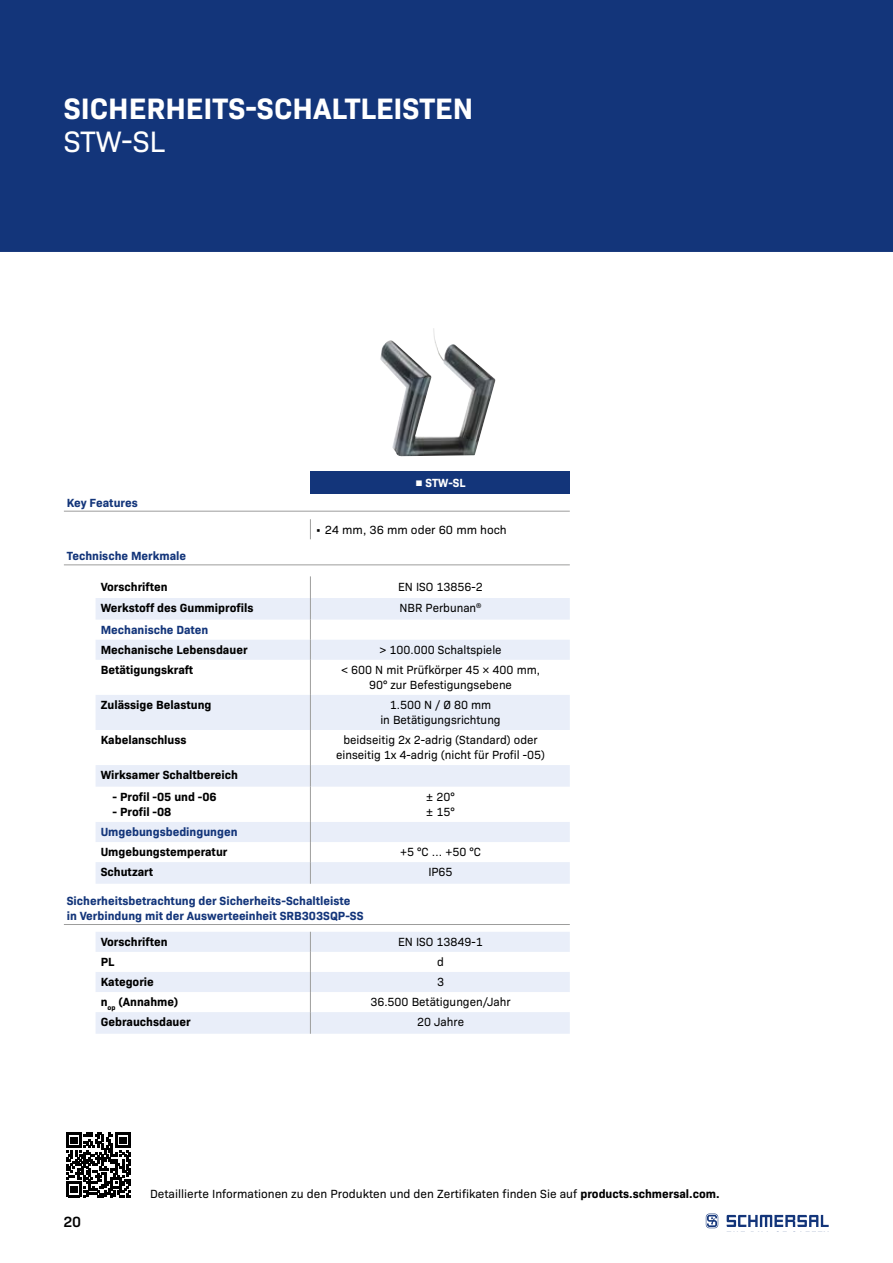
<style>
.page{position:relative;width:893px;height:1263px;background:#fff}
.page>*{position:absolute;margin:0;border:0;box-sizing:border-box;transform-origin:0 0}
.t1{font:700 30px "Bio Sans";color:#fff}
.t2{font:30px "Bio Sans";color:#fff}
.t3{font:600 15px "Bio Sans";color:#000}
.t4{font:12px/15px "Bio Sans";color:#000;text-align:center}
.t5{font:700 12px "Bio Sans";color:#000}
.t6{font:700 12px/15.1px "Bio Sans";color:#13357a}
.t7{font:700 12px "Bio Sans";color:#fff}
.s1{font-family:"Arial";font-weight:400}
.s2{font-weight:700}
</style>
<div class="page">
<svg style="left:727px;top:1215px;width:102px;height:12px"></svg>
<svg style="left:706px;top:1213px;width:12px;height:15px"></svg>
<div style="left:0;top:0;width:893px;height:252px;background:#13357a"></div>
<div style="left:310px;top:472px;width:260px;height:22px;background:#13357a"></div>
<svg style="left:96px;top:598px;width:474px;height:436px"></svg>
<svg style="left:310px;top:519px;width:1px;height:20px"></svg>
<svg style="left:310px;top:576px;width:1px;height:84px"></svg>
<hr style="left:310px;top:660px;width:1px;height:35px;background:#9d9d9c">
<hr style="left:310px;top:695px;width:1px;height:35px;background:#9d9d9c">
<hr style="left:310px;top:730px;width:1px;height:35px;background:#9d9d9c">
<svg style="left:310px;top:765px;width:1px;height:22px"></svg>
<hr style="left:310px;top:787px;width:1px;height:35px;background:#9d9d9c">
<svg style="left:310px;top:822px;width:1px;height:62px"></svg>
<svg style="left:310px;top:932px;width:1px;height:102px"></svg>
<img style="left:380px;top:328px;width:116px;height:128px">
<hr style="left:64px;top:511px;width:506px;height:1px;background:#9d9d9c">
<hr style="left:64px;top:564px;width:506px;height:1px;background:#9d9d9c">
<hr style="left:64px;top:924px;width:506px;height:1px;background:#9d9d9c">
<svg style="left:66px;top:1132px;width:65px;height:65px"></svg>
<h1 class="t1" style="left:64px;top:86px;width:411px">SICHERHEITS-SCHALTLEISTEN</h1>
<h1 class="t2" style="left:64px;top:120px;width:103px">STW-SL</h1>
<p class="t6" style="left:67px;top:494px;width:73px">Key Features</p>
<p class="t7" style="left:416px;top:474px;width:51px"><span class="s1">■</span> STW-SL</p>
<p class="t4" style="left:316px;top:521px;width:193px">• 24 mm, 36 mm oder 60 mm hoch</p>
<p class="t6" style="left:67px;top:548px;width:121px">Technische Merkmale</p>
<p class="t5" style="left:101px;top:577px;width:68px">Vorschriften</p>
<p class="t4" style="left:398px;top:578px;width:86px">EN ISO 13856-2</p>
<p class="t5" style="left:101px;top:599px;width:154px">Werkstoff des Gummiprofils</p>
<p class="t4" style="left:400px;top:600px;width:83px">NBR Perbunan<sup>®</sup></p>
<p class="t6" style="left:101px;top:621px;width:109px">Mechanische Daten</p>
<p class="t5" style="left:101px;top:641px;width:148px">Mechanische Lebensdauer</p>
<p class="t4" style="left:379px;top:641px;width:124px">&gt; 100.000 Schaltspiele</p>
<p class="t5" style="left:101px;top:661px;width:94px">Betätigungskraft</p>
<p class="t4" style="left:341px;top:661px;width:200px">&lt; 600 N mit Prüfkörper 45 × 400 mm,<br>90° zur Befestigungsebene</p>
<p class="t5" style="left:101px;top:696px;width:112px">Zulässige Belastung</p>
<p class="t4" style="left:380px;top:697px;width:122px">1.500 N / Ø 80 mm<br>in Betätigungsrichtung</p>
<p class="t5" style="left:101px;top:731px;width:87px">Kabelanschluss</p>
<p class="t4" style="left:336px;top:732px;width:210px">beidseitig 2x 2-adrig (Standard) oder einseitig 1x 4-adrig (nicht für Profil -05)</p>
<p class="t5" style="left:101px;top:766px;width:139px">Wirksamer Schaltbereich</p>
<p class="t5" style="left:113px;top:788px;width:106px">- Profil -05 und -06</p>
<p class="t5" style="left:113px;top:803px;width:60px">- Profil -08</p>
<p class="t4" style="left:426px;top:788px;width:30px;text-align:left">± 20° ± 15°</p>
<p class="t6" style="left:101px;top:823px;width:138px">Umgebungsbedingungen</p>
<p class="t5" style="left:101px;top:843px;width:128px">Umgebungstemperatur</p>
<p class="t4" style="left:400px;top:844px;width:82px">+5 °C … +50 °C</p>
<p class="t5" style="left:101px;top:863px;width:54px">Schutzart</p>
<p class="t4" style="left:428px;top:864px;width:26px">IP65</p>
<p class="t6" style="left:67px;top:892px;width:298px">Sicherheitsbetrachtung der Sicherheits-Schaltleiste in Verbindung mit der Auswerteeinheit SRB303SQP-SS</p>
<p class="t5" style="left:101px;top:933px;width:68px">Vorschriften</p>
<p class="t4" style="left:398px;top:933px;width:86px">EN ISO 13849-1</p>
<p class="t5" style="left:101px;top:953px;width:15px">PL</p>
<p class="t4" style="left:437px;top:953px;width:8px">d</p>
<p class="t5" style="left:101px;top:973px;width:55px">Kategorie</p>
<p class="t4" style="left:437px;top:974px;width:9px">3</p>
<p class="t5" style="left:101px;top:993px;width:79px">n<sub>op</sub> (Annahme)</p>
<p class="t4" style="left:370px;top:994px;width:142px">36.500 Betätigungen/Jahr</p>
<p class="t5" style="left:101px;top:1013px;width:91px">Gebrauchsdauer</p>
<p class="t4" style="left:417px;top:1014px;width:49px">20 Jahre</p>
<p class="t3" style="left:63px;top:1210px;width:19px">20</p>
<p class="t4" style="left:150px;top:1185px;width:571px">Detaillierte Informationen zu den Produkten und den Zertifikaten finden Sie auf <span class="s2">products.schmersal.com.</span></p>
</div>
